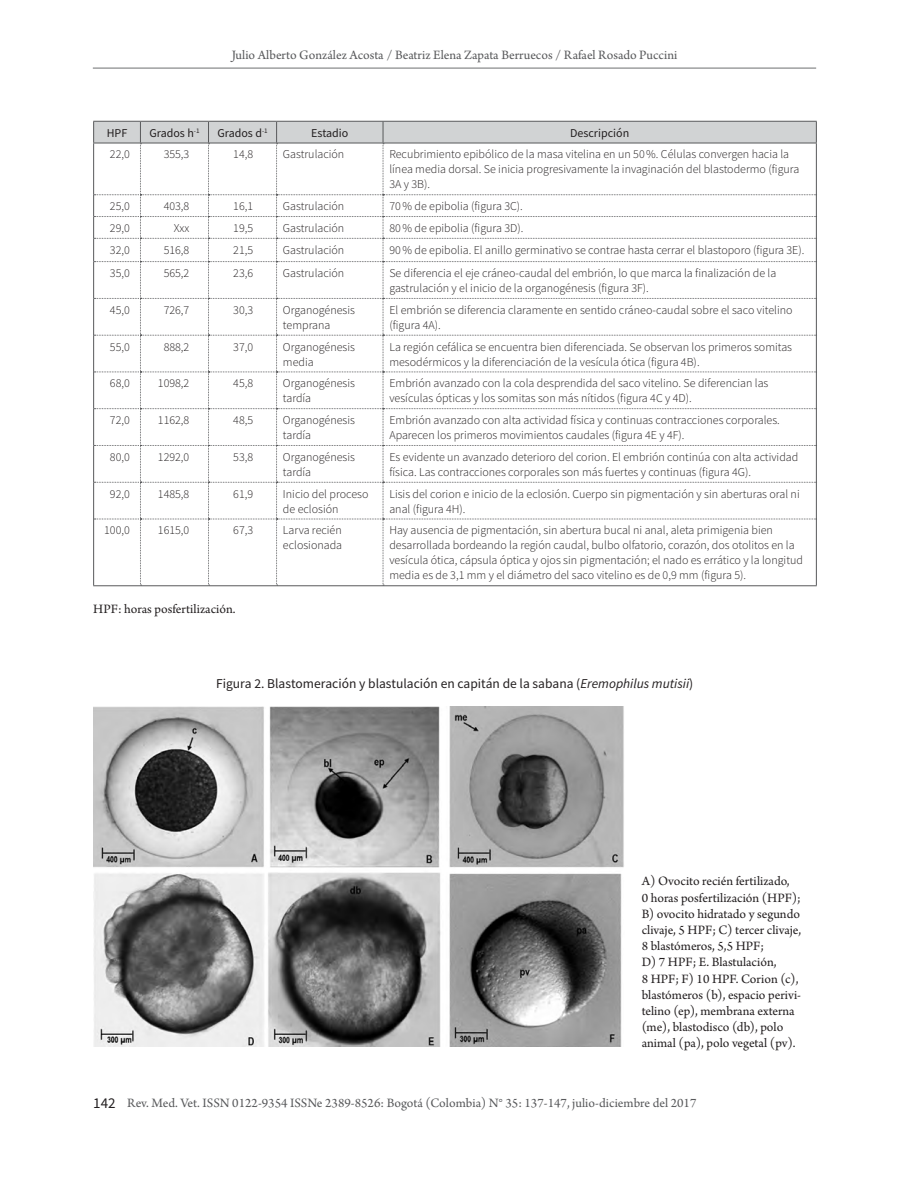
<style>
.page{position:relative;width:920px;height:1189px;background:#fff}
.page>*{position:absolute;margin:0;border:0;box-sizing:border-box;transform-origin:0 0}
.t1{font:15px "Source Sans Pro";color:#231f20}
.t2{font:13.5px/16.2px "Arno Pro";color:#231f20}
.t3{font:13.5px "Arno Pro";color:#58595b}
.t4{font:13.5px "Source Sans Pro";color:#231f20}
.t5{font:300 12px/15px "Source Sans Pro";color:#231f20}
.t6{font:12px "Source Sans Pro";color:#231f20}
.s1{font-style:italic}
</style>
<div class="page">
<hr style="left:93px;top:68px;width:723px;height:1px;background:#6d6f71">
<svg style="left:93px;top:121px;width:723px;height:464px"></svg>
<hr style="left:93px;top:262px;width:1px;height:36px;background:#58595b">
<hr style="left:815px;top:262px;width:1px;height:36px;background:#58595b">
<hr style="left:93px;top:298px;width:1px;height:37px;background:#58595b">
<hr style="left:815px;top:298px;width:1px;height:37px;background:#58595b">
<hr style="left:93px;top:335px;width:1px;height:37px;background:#58595b">
<hr style="left:815px;top:335px;width:1px;height:37px;background:#58595b">
<hr style="left:93px;top:372px;width:1px;height:37px;background:#58595b">
<hr style="left:815px;top:372px;width:1px;height:37px;background:#58595b">
<hr style="left:93px;top:409px;width:1px;height:36px;background:#58595b">
<hr style="left:815px;top:409px;width:1px;height:36px;background:#58595b">
<hr style="left:93px;top:445px;width:1px;height:37px;background:#58595b">
<hr style="left:815px;top:445px;width:1px;height:37px;background:#58595b">
<hr style="left:93px;top:482px;width:1px;height:37px;background:#58595b">
<hr style="left:815px;top:482px;width:1px;height:37px;background:#58595b">
<hr style="left:93px;top:519px;width:1px;height:66px;background:#58595b">
<hr style="left:815px;top:519px;width:1px;height:66px;background:#58595b">
<hr style="left:93px;top:585px;width:47px;height:1px;background:#58595b">
<hr style="left:140px;top:585px;width:68px;height:1px;background:#58595b">
<hr style="left:208px;top:585px;width:68px;height:1px;background:#58595b">
<hr style="left:276px;top:585px;width:107px;height:1px;background:#58595b">
<hr style="left:383px;top:585px;width:433px;height:1px;background:#58595b">
<img style="left:93px;top:707px;width:531px;height:340px">
<p class="t3" style="left:232px;top:47px;width:447px">Julio Alberto González Acosta / Beatriz Elena Zapata Berruecos / Rafael Rosado Puccini</p>
<p class="t6" style="left:107px;top:125px;width:22px">HPF</p>
<p class="t6" style="left:149px;top:125px;width:52px">Grados h<sup>-1</sup></p>
<p class="t6" style="left:217px;top:125px;width:52px">Grados d<sup>-1</sup></p>
<p class="t6" style="left:311px;top:125px;width:39px">Estadio</p>
<p class="t6" style="left:570px;top:125px;width:61px">Descripción</p>
<p class="t5" style="left:110px;top:147px;width:21px">22,0</p>
<p class="t5" style="left:164px;top:147px;width:27px">355,3</p>
<p class="t5" style="left:233px;top:147px;width:21px">14,8</p>
<p class="t5" style="left:283px;top:147px;width:63px">Gastrulación</p>
<p class="t5" style="left:389px;top:147px;width:411px">Recubrimiento epibólico de la masa vitelina en un 50%. Células convergen hacia la línea media dorsal. Se inicia progresivamente la invaginación del blastodermo (figura<br>3A y 3B).</p>
<p class="t5" style="left:110px;top:199px;width:21px">25,0</p>
<p class="t5" style="left:164px;top:199px;width:27px">403,8</p>
<p class="t5" style="left:233px;top:199px;width:21px">16,1</p>
<p class="t5" style="left:283px;top:199px;width:63px">Gastrulación</p>
<p class="t5" style="left:389px;top:199px;width:135px">70% de epibolia (figura 3C).</p>
<p class="t5" style="left:110px;top:220px;width:21px">29,0</p>
<p class="t5" style="left:174px;top:220px;width:17px">Xxx</p>
<p class="t5" style="left:233px;top:220px;width:21px">19,5</p>
<p class="t5" style="left:283px;top:220px;width:63px">Gastrulación</p>
<p class="t5" style="left:389px;top:220px;width:135px">80% de epibolia (figura 3D).</p>
<p class="t5" style="left:110px;top:242px;width:21px">32,0</p>
<p class="t5" style="left:164px;top:242px;width:27px">516,8</p>
<p class="t5" style="left:233px;top:242px;width:21px">21,5</p>
<p class="t5" style="left:283px;top:242px;width:63px">Gastrulación</p>
<p class="t5" style="left:389px;top:242px;width:416px">90% de epibolia. El anillo germinativo se contrae hasta cerrar el blastoporo (figura 3E).</p>
<p class="t5" style="left:110px;top:265px;width:21px">35,0</p>
<p class="t5" style="left:164px;top:265px;width:27px">565,2</p>
<p class="t5" style="left:233px;top:265px;width:21px">23,6</p>
<p class="t5" style="left:283px;top:265px;width:63px">Gastrulación</p>
<p class="t5" style="left:389px;top:265px;width:388px">Se diferencia el eje cráneo-caudal del embrión, lo que marca la finalización de la gastrulación y el inicio de la organogénesis (figura 3F).</p>
<p class="t5" style="left:110px;top:302px;width:21px">45,0</p>
<p class="t5" style="left:164px;top:302px;width:27px">726,7</p>
<p class="t5" style="left:233px;top:302px;width:21px">30,3</p>
<p class="t5" style="left:283px;top:302px;width:74px">Organogénesis temprana</p>
<p class="t5" style="left:389px;top:302px;width:404px">El embrión se diferencia claramente en sentido cráneo-caudal sobre el saco vitelino (figura 4A).</p>
<p class="t5" style="left:110px;top:339px;width:21px">55,0</p>
<p class="t5" style="left:164px;top:339px;width:27px">888,2</p>
<p class="t5" style="left:233px;top:339px;width:21px">37,0</p>
<p class="t5" style="left:283px;top:339px;width:74px">Organogénesis media</p>
<p class="t5" style="left:389px;top:339px;width:404px">La región cefálica se encuentra bien diferenciada. Se observan los primeros somitas mesodérmicos y la diferenciación de la vesícula ótica (figura 4B).</p>
<p class="t5" style="left:110px;top:376px;width:21px">68,0</p>
<p class="t5" style="left:158px;top:376px;width:33px">1098,2</p>
<p class="t5" style="left:233px;top:376px;width:21px">45,8</p>
<p class="t5" style="left:283px;top:376px;width:74px">Organogénesis tardía</p>
<p class="t5" style="left:389px;top:376px;width:380px">Embrión avanzado con la cola desprendida del saco vitelino. Se diferencian las vesículas ópticas y los somitas son más nítidos (figura 4C y 4D).</p>
<p class="t5" style="left:110px;top:413px;width:21px">72,0</p>
<p class="t5" style="left:158px;top:413px;width:33px">1162,8</p>
<p class="t5" style="left:233px;top:413px;width:21px">48,5</p>
<p class="t5" style="left:283px;top:413px;width:74px">Organogénesis tardía</p>
<p class="t5" style="left:389px;top:413px;width:392px">Embrión avanzado con alta actividad física y continuas contracciones corporales.<br>Aparecen los primeros movimientos caudales (figura 4E y 4F).</p>
<p class="t5" style="left:110px;top:449px;width:21px">80,0</p>
<p class="t5" style="left:158px;top:449px;width:33px">1292,0</p>
<p class="t5" style="left:233px;top:449px;width:21px">53,8</p>
<p class="t5" style="left:283px;top:449px;width:74px">Organogénesis tardía</p>
<p class="t5" style="left:389px;top:449px;width:410px">Es evidente un avanzado deterioro del corion. El embrión continúa con alta actividad física. Las contracciones corporales son más fuertes y continuas (figura 4G).</p>
<p class="t5" style="left:110px;top:486px;width:21px">92,0</p>
<p class="t5" style="left:158px;top:486px;width:33px">1485,8</p>
<p class="t5" style="left:233px;top:486px;width:21px">61,9</p>
<p class="t5" style="left:283px;top:486px;width:87px">Inicio del proceso de eclosión</p>
<p class="t5" style="left:389px;top:486px;width:412px">Lisis del corion e inicio de la eclosión. Cuerpo sin pigmentación y sin aberturas oral ni anal (figura 4H).</p>
<p class="t5" style="left:104px;top:523px;width:27px">100,0</p>
<p class="t5" style="left:158px;top:523px;width:33px">1615,0</p>
<p class="t5" style="left:233px;top:523px;width:21px">67,3</p>
<p class="t5" style="left:283px;top:523px;width:61px">Larva recién eclosionada</p>
<p class="t5" style="left:389px;top:523px;width:415px">Hay ausencia de pigmentación, sin abertura bucal ni anal, aleta primigenia bien desarrollada bordeando la región caudal, bulbo olfatorio, corazón, dos otolitos en la vesícula ótica, cápsula óptica y ojos sin pigmentación; el nado es errático y la longitud media es de 3,1 mm y el diámetro del saco vitelino es de 0,9 mm (figura 5).</p>
<p class="t2" style="left:93px;top:601px;width:144px">HPF: horas posfertilización.</p>
<p class="t4" style="left:216px;top:675px;width:479px">Figura 2. Blastomeración y blastulación en capitán de la sabana (<span class="s1">Eremophilus mutisii</span>)</p>
<p class="t2" style="left:641px;top:874px;width:161px">A) Ovocito recién fertilizado,<br>0 horas posfertilización (HPF);<br>B) ovocito hidratado y segundo clivaje, 5 HPF; C) tercer clivaje,<br>8 blastómeros, 5,5 HPF;<br>D) 7 HPF; E. Blastulación,<br>8 HPF; F) 10 HPF. Corion (c), blastómeros (b), espacio perivi&shy;telino (ep), membrana externa (me), blastodisco (db), polo animal (pa), polo vegetal (pv).</p>
<p class="t1" style="left:93px;top:1093px;width:24px">142</p>
<p class="t3" style="left:127px;top:1094px;width:570px">Rev. Med. Vet. ISSN 0122-9354 ISSNe 2389-8526: Bogotá (Colombia) N° 35: 137-147, julio-diciembre del 2017</p>
</div>
